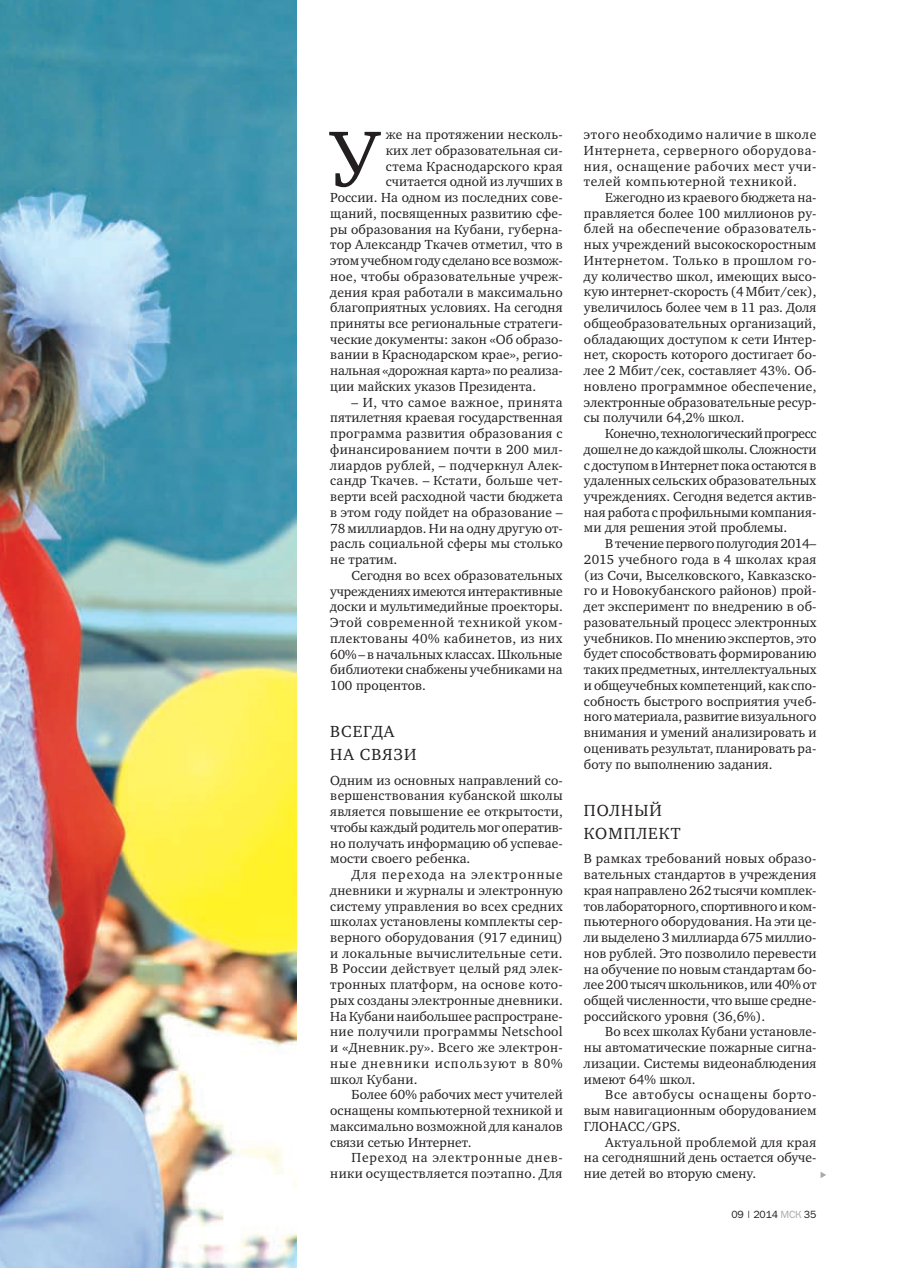
<style>
.page{position:relative;width:910px;height:1268px;background:#fff}
.page>*{position:absolute;margin:0;border:0;box-sizing:border-box;transform-origin:0 0}
.t1{font:81px "Charter ITCC";color:#231f20}
.t2{font:16.5px/22.5px "Charter ITCC";letter-spacing:.065em;color:#231f20}
.t3{font:13.5px/15.8px "Charter ITCC";letter-spacing:.005em;color:#231f20;text-align:justify}
.t4{font:13.5px/15.8px "Charter ITCC";letter-spacing:.04em;color:#231f20;text-align:right}
.t5{font:13.5px "Charter ITCC";letter-spacing:-.015em;color:#231f20}
.t6{font:10.5px "Franklin Gothic Book C";letter-spacing:-.015em;color:#231f20}
.s1{color:#a7a9ac}
</style>
<div class="page">
<img style="left:0;top:0;width:296px;height:1267px">
<svg style="left:821px;top:1172px;width:5px;height:5px"></svg>
<h1 class="t1" style="left:330px;top:114px;width:50px">У</h1>
<p class="t3" style="left:386px;top:127px;width:178px">же на протяжении несколь-</p>
<p class="t3" style="left:386px;top:142px;width:178px">ких лет образовательная си-</p>
<p class="t3" style="left:386px;top:158px;width:178px">стема Краснодарского края</p>
<p class="t3" style="left:386px;top:174px;width:178px">считается одной из лучших в</p>
<p class="t3" style="left:330px;top:190px;width:234px">России. На одном из последних сове-</p>
<p class="t3" style="left:330px;top:205px;width:234px">щаний, посвященных развитию сфе-</p>
<p class="t3" style="left:330px;top:221px;width:234px">ры образования на Кубани, губерна-</p>
<p class="t3" style="left:330px;top:237px;width:234px">тор Александр Ткачев отметил, что в</p>
<p class="t5" style="left:330px;top:253px;width:234px">этом учебном году сделано все возмож-</p>
<p class="t3" style="left:330px;top:268px;width:234px">ное, чтобы образовательные учреж-</p>
<p class="t3" style="left:330px;top:284px;width:234px">дения края работали в максимально</p>
<p class="t3" style="left:330px;top:300px;width:234px">благоприятных условиях. На сегодня</p>
<p class="t3" style="left:330px;top:315px;width:234px">приняты все региональные стратеги-</p>
<p class="t3" style="left:330px;top:331px;width:234px">ческие документы: закон «Об образо-</p>
<p class="t3" style="left:330px;top:347px;width:234px">вании в Краснодарском крае», регио-</p>
<p class="t3" style="left:330px;top:363px;width:234px">нальная «дорожная карта» по реализа-</p>
<p class="t3" style="left:330px;top:378px;width:207px">ции майских указов Президента.</p>
<p class="t3" style="left:330px;top:394px;width:234px;text-indent:21px">– И, что самое важное, принята пятилетняя краевая государственная программа развития образования с финансированием почти в 200 мил&shy;лиардов рублей, – подчеркнул Алек&shy;сандр Ткачев. – Кстати, больше чет&shy;верти всей расходной части бюджета в этом году пойдет на образование – 78 миллиардов. Ни на одну другую от&shy;расль социальной сферы мы столько не тратим.</p>
<p class="t3" style="left:330px;top:567px;width:234px;text-indent:21px">Сегодня во всех образовательных учреждениях имеются интерактивные доски и мультимедийные проекторы.<br>Этой современной техникой уком&shy;плектованы 40% кабинетов, из них 60% – в начальных классах. Школьные библиотеки снабжены учебниками на 100 процентов.</p>
<p class="t2" style="left:330px;top:720px;width:76px">Всегда<br>на связи</p>
<p class="t3" style="left:330px;top:772px;width:234px">Одним из основных направлений со&shy;вершенствования кубанской школы является повышение ее открытости, чтобы каждый родитель мог оператив&shy;но получать информацию об успевае&shy;мости своего ребенка.</p>
<p class="t3" style="left:330px;top:866px;width:234px;text-indent:21px">Для перехода на электронные дневники и журналы и электронную систему управления во всех средних школах установлены комплекты сер&shy;верного оборудования (917 единиц) и локальные вычислительные сети.<br>В России действует целый ряд элек&shy;тронных платформ, на основе кото&shy;рых созданы электронные дневники.<br>На Кубани наибольшее распростране&shy;ние получили программы Netschool и «Дневник.ру». Всего же электрон&shy;ные дневники используют в 80% школ Кубани.</p>
<p class="t3" style="left:330px;top:1086px;width:234px;text-indent:21px">Более 60% рабочих мест учителей оснащены компьютерной техникой и максимально возможной для каналов связи сетью Интернет.</p>
<p class="t4" style="left:330px;top:1149px;width:234px">Переход на электронные днев&shy;ники осуществляется поэтапно. Для</p>
<p class="t3" style="left:584px;top:127px;width:234px">этого необходимо наличие в школе Интернета, серверного оборудова&shy;ния, оснащение рабочих мест учи&shy;телей компьютерной техникой.</p>
<p class="t3" style="left:584px;top:190px;width:234px;text-indent:21px">Ежегодно из краевого бюджета на&shy;правляется более 100 миллионов ру&shy;блей на обеспечение образователь&shy;ных учреждений высокоскоростным Интернетом. Только в прошлом го&shy;ду количество школ, имеющих высо&shy;кую интернет-скорость (4 Мбит/сек), увеличилось более чем в 11 раз. Доля общеобразовательных организаций, обладающих доступом к сети Интер&shy;нет, скорость которого достигает бо&shy;лее 2 Мбит/сек, составляет 43%. Об&shy;новлено программное обеспечение, электронные образовательные ресур&shy;сы получили 64,2% школ.</p>
<p class="t3" style="left:584px;top:425px;width:234px;text-indent:21px">Конечно, технологический прогресс дошел не до каждой школы. Сложности с доступом в Интернет пока остаются в удаленных сельских образовательных учреждениях. Сегодня ведется актив&shy;ная работа с профильными компания&shy;ми для решения этой проблемы.</p>
<p class="t3" style="left:584px;top:536px;width:234px;text-indent:21px">В течение первого полугодия 2014– 2015 учебного года в 4 школах края (из Сочи, Выселковского, Кавказско&shy;го и Новокубанского районов) прой&shy;дет эксперимент по внедрению в об&shy;разовательный процесс электронных учебников. По мнению экспертов, это будет способствовать формированию таких предметных, интеллектуальных и общеучебных компетенций, как спо&shy;собность быстрого восприятия учеб&shy;ного материала, развитие визуального внимания и умений анализировать и оценивать результат, планировать ра&shy;боту по выполнению задания.</p>
<p class="t2" style="left:584px;top:799px;width:26px">Полн</p>
<p class="t2" style="left:634px;top:799px;width:29px">ый</p>
<p class="t2" style="left:584px;top:821px;width:13px">комплект</p>
<p class="t3" style="left:584px;top:850px;width:234px">В рамках требований новых образо&shy;вательных стандартов в учреждения края направлено 262 тысячи комплек&shy;тов лабораторного, спортивного и ком&shy;пьютерного оборудования. На эти це&shy;ли выделено 3 миллиарда 675 миллио&shy;нов рублей. Это позволило перевести на обучение по новым стандартам бо&shy;лее 200 тысяч школьников, или 40% от общей численности, что выше средне&shy;российского уровня (36,6%).</p>
<p class="t3" style="left:584px;top:1023px;width:234px;text-indent:21px">Во всех школах Кубани установле&shy;ны автоматические пожарные сигна&shy;лизации. Системы видеонаблюдения имеют 64% школ.</p>
<p class="t3" style="left:584px;top:1086px;width:234px;text-indent:21px">Все автобусы оснащены борто&shy;вым навигационным оборудованием ГЛОНАСС/GPS.</p>
<p class="t3" style="left:584px;top:1134px;width:234px;text-indent:21px">Актуальной проблемой для края на сегодняшний день остается обуче&shy;ние детей во вторую смену.</p>
<p class="t6" style="left:731px;top:1208px;width:86px">09 | 2014 <span class="s1">МСК</span> 35</p>
</div>
